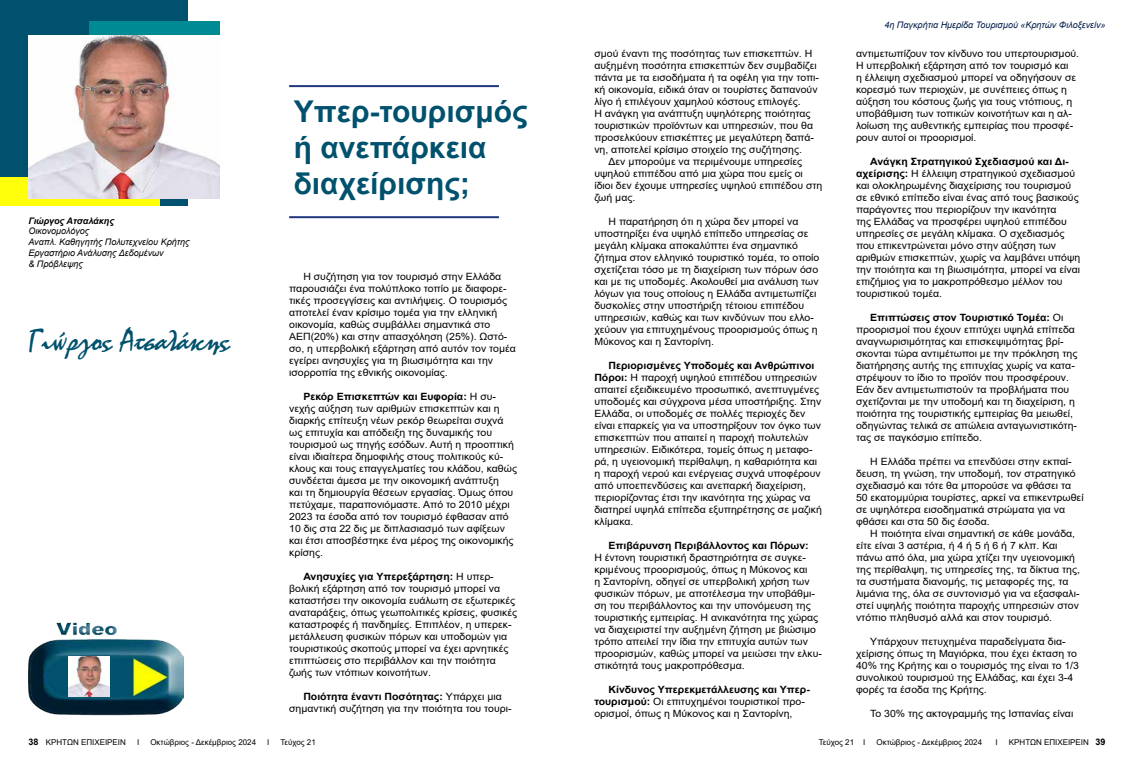
<style>
.page{position:relative;width:1134px;height:766px;background:#fff}
.page>*{position:absolute;margin:0;border:0;box-sizing:border-box;transform-origin:0 0}
.t1{font:32px "Mistral";color:#00516d}
.t2{font:700 30px/36px "Arial";color:#00516d}
.t3{font:10px/12px "Arial";color:#000;scale:1.05 1}
.t4{font:700 10px "Arial";color:#000;scale:1.05 1}
.t5{font:italic 9px/10.8px "Arial";color:#000}
.t6{font:italic 9px "Arial";color:#001b48}
.t7{font:italic 700 9px "Arial";color:#000}
.t8{font:8px "Arial";color:#000}
.s1{font-weight:700}
.s2{font-weight:700;font-size:9px}
</style>
<div class="page">
<div style="left:0;top:0;width:187px;height:206px;background:#00516d"></div>
<div style="left:0;top:177px;width:160px;height:28px;background:#ffff09"></div>
<div style="left:89px;top:21px;width:130px;height:19px;background:#008a94"></div>
<hr style="left:289px;top:216px;width:210px;height:2px;background:#20367d">
<hr style="left:289px;top:85px;width:210px;height:2px;background:#20367d">
<img style="left:28px;top:622px;width:155px;height:93px">
<img style="left:68px;top:656px;width:42px;height:40px">
<img style="left:28px;top:35px;width:191px;height:163px">
<p class="t7" style="left:28px;top:214px;width:87px">Γιώργος Ατσαλάκης</p>
<p class="t5" style="left:28px;top:226px;width:163px">Οικονομολόγος<br>Αναπλ. Καθηγητής Πολυτεχνείου Κρήτης<br>Εργαστήριο Ανάλυσης Δεδομένων<br>&amp; Πρόβλεψης</p>
<h1 class="t1" style="left:28px;top:320px;width:203px">Γιώργος Ατσαλάκης</h1>
<h2 class="t2" style="left:294px;top:93px;width:235px">Υπερ-τουρισμός ή ανεπάρκεια διαχείρισης;</h2>
<p class="t3" style="left:289px;top:270px;width:217px;text-indent:14px">Η συζήτηση για τον τουρισμό στην Ελλάδα παρουσιάζει ένα πολύπλοκο τοπίο με διαφορε&shy;τικές προσεγγίσεις και αντιλήψεις. Ο τουρισμός αποτελεί έναν κρίσιμο τομέα για την ελληνική οικονομία, καθώς συμβάλλει σημαντικά στο ΑΕΠ(20%) και στην απασχόληση (25%). Ωστό&shy;σο, η υπερβολική εξάρτηση από αυτόν τον τομέα εγείρει ανησυχίες για τη βιωσιμότητα και την ισορροπία της εθνικής οικονομίας.</p>
<p class="t3" style="left:289px;top:390px;width:219px;text-indent:14px"><span class="s1">Ρεκόρ Επισκεπτών και Ευφορία:</span> Η συ&shy;νεχής αύξηση των αριθμών επισκεπτών και η διαρκής επίτευξη νέων ρεκόρ θεωρείται συχνά ως επιτυχία και απόδειξη της δυναμικής του τουρισμού ως πηγής εσόδων. Αυτή η προοπτική είναι ιδιαίτερα δημοφιλής στους πολιτικούς κύ&shy;κλους και τους επαγγελματίες του κλάδου, καθώς συνδέεται άμεσα με την οικονομική ανάπτυξη<br>και τη δημιουργία θέσεων εργασίας. Όμως όπου πετύχαμε, παραπονιόμαστε. Από το 2010 μέχρι 2023 τα έσοδα από τον τουρισμό έφθασαν από 10 δις στα 22 δις με διπλασιασμό των αφίξεων και έτσι αποσβέστηκε ένα μέρος της οικονομικής κρίσης.</p>
<p class="t3" style="left:289px;top:570px;width:219px;text-indent:14px"><span class="s1">Ανησυχίες για Υπερεξάρτηση:</span> Η υπερ&shy;βολική εξάρτηση από τον τουρισμό μπορεί να καταστήσει την οικονομία ευάλωτη σε εξωτερικές αναταράξεις, όπως γεωπολιτικές κρίσεις, φυσικές καταστροφές ή πανδημίες. Επιπλέον, η υπερεκ&shy;μετάλλευση φυσικών πόρων και υποδομών για τουριστικούς σκοπούς μπορεί να έχει αρνητικές επιπτώσεις στο περιβάλλον και την ποιότητα ζωής των ντόπιων κοινοτήτων.</p>
<p class="t3" style="left:289px;top:690px;width:213px;text-align:center"><span class="s1">Ποιότητα έναντι Ποσότητας:</span> Υπάρχει μια σημαντική συζήτηση για την ποιότητα του τουρι-</p>
<p class="t3" style="left:594px;top:47px;width:209px">σμού έναντι της ποσότητας των επισκεπτών. Η</p>
<p class="t3" style="left:594px;top:59px;width:213px">αυξημένη ποσότητα επισκεπτών δεν συμβαδίζει</p>
<p class="t3" style="left:594px;top:71px;width:216px">πάντα με τα εισοδήματα ή τα οφέλη για την τοπι-</p>
<p class="t3" style="left:594px;top:83px;width:214px">κή οικονομία, ειδικά όταν οι τουρίστες δαπανούν</p>
<p class="t3" style="left:594px;top:95px;width:198px">λίγο ή επιλέγουν χαμηλού κόστους επιλογές.</p>
<p class="t3" style="left:594px;top:107px;width:207px">Η ανάγκη για ανάπτυξη υψηλότερης ποιότητας</p>
<p class="t3" style="left:594px;top:119px;width:210px">τουριστικών προϊόντων και υπηρεσιών, που θα</p>
<p class="t3" style="left:594px;top:131px;width:211px">προσελκύουν επισκέπτες με μεγαλύτερη δαπά-</p>
<p class="t3" style="left:594px;top:143px;width:199px">νη, αποτελεί κρίσιμο στοιχείο της συζήτησης.</p>
<p class="t3" style="left:609px;top:155px;width:186px">Δεν μπορούμε να περιμένουμε υπηρεσίες</p>
<p class="t3" style="left:594px;top:167px;width:200px">υψηλού επιπέδου από μια χώρα που εμείς οι</p>
<p class="t3" style="left:594px;top:179px;width:219px">ίδιοι δεν έχουμε υπηρεσίες υψηλού επιπέδου στη</p>
<p class="t3" style="left:594px;top:191px;width:41px">ζωή μας.</p>
<p class="t3" style="left:594px;top:215px;width:216px;text-indent:14px">Η παρατήρηση ότι η χώρα δεν μπορεί να υποστηρίξει ένα υψηλό επίπεδο υπηρεσίας σε μεγάλη κλίμακα αποκαλύπτει ένα σημαντικό ζήτημα στον ελληνικό τουριστικό τομέα, το οποίο σχετίζεται τόσο με τη διαχείριση των πόρων όσο και με τις υποδομές. Ακολουθεί μια ανάλυση των λόγων για τους οποίους η Ελλάδα αντιμετωπίζει δυσκολίες στην υποστήριξη τέτοιου επιπέδου υπηρεσιών, καθώς και των κινδύνων που ελλο&shy;χεύουν για επιτυχημένους προορισμούς όπως η Μύκονος και η Σαντορίνη.</p>
<p class="t3" style="left:594px;top:359px;width:218px;text-indent:14px"><span class="s1">Περιορισμένες Υποδομές και Ανθρώπινοι Πόροι:</span> Η παροχή υψηλού επιπέδου υπηρεσιών απαιτεί εξειδικευμένο προσωπικό, ανεπτυγμένες υποδομές και σύγχρονα μέσα υποστήριξης. Στην Ελλάδα, οι υποδομές σε πολλές περιοχές δεν είναι επαρκείς για να υποστηρίξουν τον όγκο των επισκεπτών που απαιτεί η παροχή πολυτελών υπηρεσιών. Ειδικότερα, τομείς όπως η μεταφο&shy;ρά, η υγειονομική περίθαλψη, η καθαριότητα και η παροχή νερού και ενέργειας συχνά υποφέρουν από υποεπενδύσεις και ανεπαρκή διαχείριση, περιορίζοντας έτσι την ικανότητα της χώρας να διατηρεί υψηλά επίπεδα εξυπηρέτησης σε μαζική κλίμακα.</p>
<p class="t4" style="left:609px;top:538px;width:192px">Επιβάρυνση Περιβάλλοντος και Πόρων:</p>
<p class="t3" style="left:594px;top:551px;width:218px">Η έντονη τουριστική δραστηριότητα σε συγκε&shy;κριμένους προορισμούς, όπως η Μύκονος και<br>η Σαντορίνη, οδηγεί σε υπερβολική χρήση των φυσικών πόρων, με αποτέλεσμα την υποβάθμι&shy;ση του περιβάλλοντος και την υπονόμευση της τουριστικής εμπειρίας. Η ανικανότητα της χώρας να διαχειριστεί την αυξημένη ζήτηση με βιώσιμο τρόπο απειλεί την ίδια την επιτυχία αυτών των προορισμών, καθώς μπορεί να μειώσει την ελκυ&shy;στικότητά τους μακροπρόθεσμα.</p>
<p class="t3" style="left:594px;top:683px;width:207px;text-indent:14px"><span class="s1">Κίνδυνος Υπερεκμετάλλευσης και Υπερ&shy;τουρισμού:</span> Οι επιτυχημένοι τουριστικοί προ&shy;ορισμοί, όπως η Μύκονος και η Σαντορίνη,</p>
<p class="t6" style="left:884px;top:19px;width:223px">4η Παγκρήτια Ημερίδα Τουρισμού «Κρητών Φιλοξενείν»</p>
<p class="t3" style="left:856px;top:47px;width:214px">αντιμετωπίζουν τον κίνδυνο του υπερτουρισμού.<br>Η υπερβολική εξάρτηση από τον τουρισμό και<br>η έλλειψη σχεδιασμού μπορεί να οδηγήσουν σε κορεσμό των περιοχών, με συνέπειες όπως η αύξηση του κόστους ζωής για τους ντόπιους, η υποβάθμιση των τοπικών κοινοτήτων και η αλ&shy;λοίωση της αυθεντικής εμπειρίας που προσφέ&shy;ρουν αυτοί οι προορισμοί.</p>
<p class="t3" style="left:856px;top:155px;width:215px;text-indent:14px"><span class="s1">Ανάγκη Στρατηγικού Σχεδιασμού και Δι&shy;αχείρισης:</span> Η έλλειψη στρατηγικού σχεδιασμού και ολοκληρωμένης διαχείρισης του τουρισμού σε εθνικό επίπεδο είναι ένας από τους βασικούς παράγοντες που περιορίζουν την ικανότητα<br>της Ελλάδας να προσφέρει υψηλού επιπέδου υπηρεσίες σε μεγάλη κλίμακα. Ο σχεδιασμός που επικεντρώνεται μόνο στην αύξηση των αριθμών επισκεπτών, χωρίς να λαμβάνει υπόψη την ποιότητα και τη βιωσιμότητα, μπορεί να είναι επιζήμιος για το μακροπρόθεσμο μέλλον του τουριστικού τομέα.</p>
<p class="t3" style="left:856px;top:311px;width:212px;text-indent:14px"><span class="s1">Επιπτώσεις στον Τουριστικό Τομέα:</span> Οι προορισμοί που έχουν επιτύχει υψηλά επίπεδα αναγνωρισιμότητας και επισκεψιμότητας βρί&shy;σκονται τώρα αντιμέτωποι με την πρόκληση της διατήρησης αυτής της επιτυχίας χωρίς να κατα&shy;στρέψουν το ίδιο το προϊόν που προσφέρουν.<br>Εάν δεν αντιμετωπιστούν τα προβλήματα που σχετίζονται με την υποδομή και τη διαχείριση, η ποιότητα της τουριστικής εμπειρίας θα μειωθεί, οδηγώντας τελικά σε απώλεια ανταγωνιστικότη&shy;τας σε παγκόσμιο επίπεδο.</p>
<p class="t3" style="left:856px;top:455px;width:218px;text-indent:14px">Η Ελλάδα πρέπει να επενδύσει στην εκπαί&shy;δευση, τη γνώση, την υποδομή, τον στρατηγικό σχεδιασμό και τότε θα μπορούσε να φθάσει τα 50 εκατομμύρια τουρίστες, αρκεί να επικεντρωθεί σε υψηλότερα εισοδηματικά στρώματα για να φθάσει και στα 50 δις έσοδα.</p>
<p class="t3" style="left:856px;top:527px;width:215px;text-indent:14px">Η ποιότητα είναι σημαντική σε κάθε μονάδα, είτε είναι 3 αστέρια, ή 4 ή 5 ή 6 ή 7 κλπ. Και πάνω από όλα, μια χώρα χτίζει την υγειονομική της περίθαλψη, τις υπηρεσίες της, τα δίκτυα της, τα συστήματα διανομής, τις μεταφορές της, τα λιμάνια της, όλα σε συντονισμό για να εξασφαλι&shy;στεί υψηλής ποιότητα παροχής υπηρεσιών στον ντόπιο πληθυσμό αλλά και στον τουρισμό.</p>
<p class="t3" style="left:856px;top:635px;width:214px;text-indent:14px">Υπάρχουν πετυχημένα παραδείγματα δια&shy;χείρισης όπως τη Μαγιόρκα, που έχει έκταση το 40% της Κρήτης και ο τουρισμός της είναι το 1/3 συνολικού τουρισμού της Ελλάδας, και έχει 3-4 φορές τα έσοδα της Κρήτης.</p>
<p class="t3" style="left:870px;top:707px;width:195px">Το 30% της ακτογραμμής της Ισπανίας είναι</p>
<p class="t8" style="left:28px;top:736px;width:99px"><span class="s2">38</span> ΚΡΗΤΩΝ ΕΠΙΧΕΙΡΕΙΝ</p>
<p class="t8" style="left:137px;top:736px;width:4px">Ι</p>
<p class="t8" style="left:150px;top:736px;width:107px">Οκτώβριος - Δεκέμβριος 2024</p>
<p class="t8" style="left:267px;top:736px;width:4px">Ι</p>
<p class="t8" style="left:280px;top:736px;width:37px">Τεύχος 21</p>
<p class="t8" style="left:819px;top:736px;width:48px">Τεύχος 21 Ι</p>
<p class="t8" style="left:876px;top:736px;width:107px">Οκτώβριος - Δεκέμβριος 2024</p>
<p class="t8" style="left:995px;top:736px;width:4px">Ι</p>
<p class="t8" style="left:1009px;top:736px;width:98px">ΚΡΗΤΩΝ ΕΠΙΧΕΙΡΕΙΝ <span class="s2">39</span></p>
</div>
